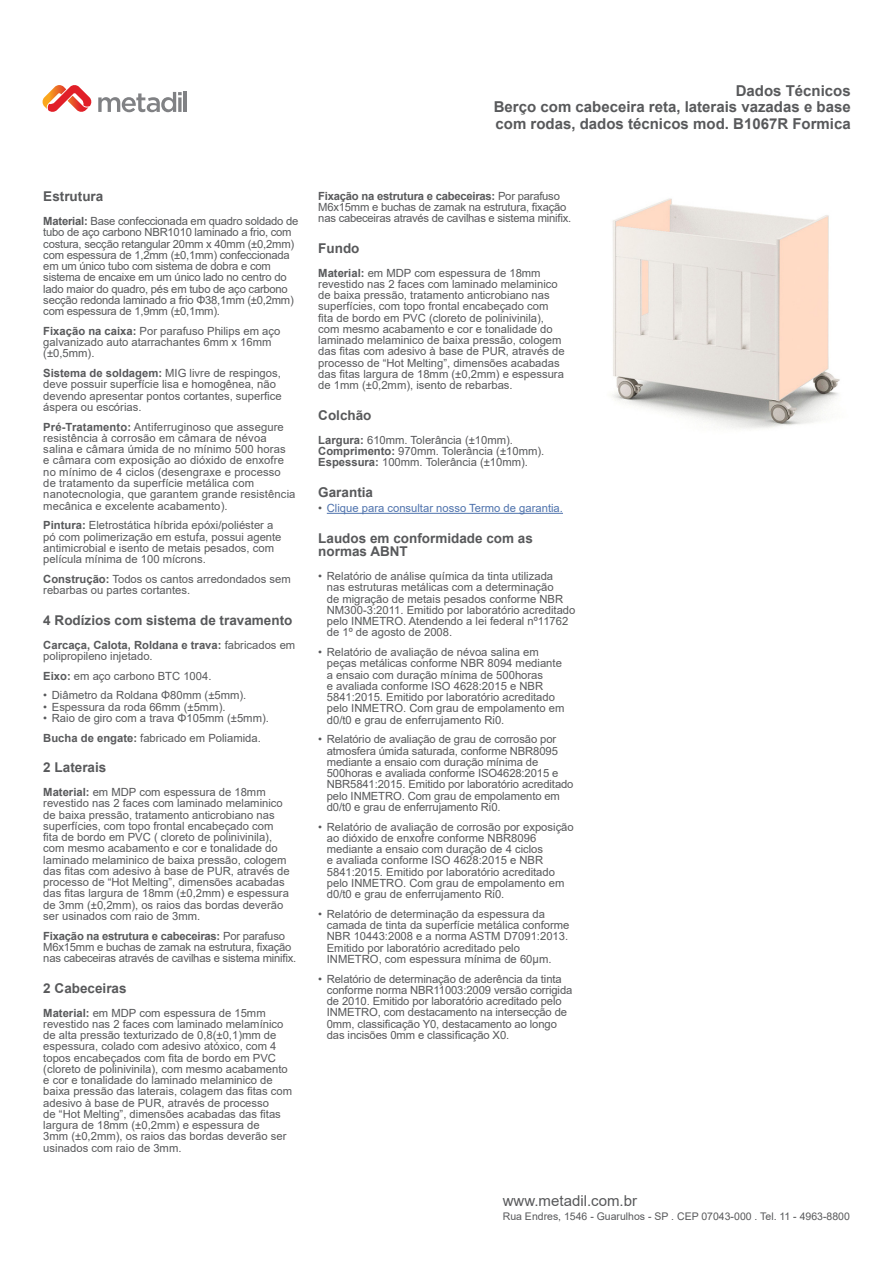
<style>
.page{position:relative;width:893px;height:1263px;background:#fff}
.page>*{position:absolute;margin:0;border:0;box-sizing:border-box;transform-origin:0 0}
.t1{font:700 15px/16.5px "Arial";color:#58595b;text-align:justify}
.t2{font:15px "Arial";color:#58595b}
.t3{font:700 13.5px/13.5px "Arial";color:#58595b}
.t4{font:11.25px/11.2px "Arial";color:#58595b}
.t5{font:11.25px/11.2px "Arial";letter-spacing:-.02em;color:#58595b}
.t6{font:11.25px "Arial";color:#4f73ad}
.t7{font:10.5px "Arial";color:#58595b}
.s1{font-weight:700}
.s2{color:#58595b}
</style>
<div class="page">
<svg style="left:98px;top:92px;width:84px;height:20px"></svg>
<svg style="left:178px;top:97px;width:4px;height:15px"></svg>
<hr style="left:184px;top:92px;width:3px;height:20px;background:#808184">
<svg style="left:42px;top:85px;width:50px;height:27px"></svg>
<img style="left:612px;top:198px;width:228px;height:231px">
<hr style="left:327px;top:513px;width:236px;height:1px;background:#4f73ad">
<h1 class="t1" style="left:494px;top:83px;width:358px;text-indent:242px">Dados Técnicos Berço com cabeceira reta, laterais vazadas e base com rodas, dados técnicos mod. B1067R Formica</h1>
<p class="t3" style="left:43px;top:190px;width:62px">Estrutura</p>
<p class="t5" style="left:43px;top:216px;width:256px"><span class="s1">Material:</span> Base confeccionada em quadro soldado de tubo de aço carbono NBR1010 laminado a frio, com costura, secção retangular 20mm x 40mm (±0,2mm) com espessura de 1,2mm (±0,1mm) confeccionada em um único tubo com sistema de dobra e com sistema de encaixe em um único lado no centro do lado maior do quadro, pés em tubo de aço carbono secção redonda laminado a frio Φ38,1mm (±0,2mm) com espessura de 1,9mm (±0,1mm).</p>
<p class="t4" style="left:43px;top:325px;width:238px"><span class="s1">Fixação na caixa:</span> Por parafuso Philips em aço galvanizado auto atarrachantes 6mm x 16mm (±0,5mm).</p>
<p class="t4" style="left:43px;top:368px;width:240px"><span class="s1">Sistema de soldagem:</span> MIG livre de respingos, deve possuir superfície lisa e homogênea, não devendo apresentar pontos cortantes, superfice áspera ou escórias.</p>
<p class="t4" style="left:43px;top:421px;width:254px"><span class="s1">Pré-Tratamento:</span> Antiferruginoso que assegure resistência à corrosão em câmara de névoa salina e câmara úmida de no mínimo 500 horas<br>e câmara com exposição ao dióxido de enxofre no mínimo de 4 ciclos (desengraxe e processo de tratamento da superfície metálica com nanotecnologia, que garantem grande resistência mecânica e excelente acabamento).</p>
<p class="t4" style="left:43px;top:520px;width:240px"><span class="s1">Pintura:</span> Eletrostática híbrida epóxi/poliéster a pó com polimerização em estufa, possui agente antimicrobial e isento de metais pesados, com película mínima de 100 mícrons.</p>
<p class="t4" style="left:43px;top:573px;width:249px"><span class="s1">Construção:</span> Todos os cantos arredondados sem rebarbas ou partes cortantes.</p>
<p class="t3" style="left:43px;top:613px;width:251px">4 Rodízios com sistema de travamento</p>
<p class="t4" style="left:43px;top:639px;width:253px"><span class="s1">Carcaça, Calota, Roldana e trava:</span> fabricados em polipropileno injetado.</p>
<p class="t4" style="left:43px;top:670px;width:170px"><span class="s1">Eixo:</span> em aço carbono BTC 1004.</p>
<p class="t4" style="left:43px;top:690px;width:205px">• Diâmetro da Roldana Φ80mm (±5mm).</p>
<p class="t4" style="left:43px;top:701px;width:184px">• Espessura da roda 66mm (±5mm).</p>
<p class="t4" style="left:43px;top:708px;width:227px;line-height:19.8px">• Raio de giro com a trava Φ105mm (±5mm).<br><span class="s1">Bucha de engate:</span> fabricado em Poliamida.</p>
<p class="t3" style="left:43px;top:761px;width:65px">2 Laterais</p>
<p class="t4" style="left:43px;top:786px;width:248px"><span class="s1">Material:</span> em MDP com espessura de 18mm revestido nas 2 faces com laminado melaminico de baixa pressão, tratamento anticrobiano nas superfícies, com topo frontal encabeçado com fita de bordo em PVC ( cloreto de polinivinila), com mesmo acabamento e cor e tonalidade do laminado melaminico de baixa pressão, cologem das fitas com adesivo à base de PUR, através de processo de “Hot Melting”, dimensões acabadas das fitas largura de 18mm (±0,2mm) e espessura de 3mm (±0,2mm), os raios das bordas deverão ser usinados com raio de 3mm.</p>
<p class="t5" style="left:43px;top:930px;width:254px"><span class="s1">Fixação na estrutura e cabeceiras:</span> Por parafuso<br>M6x15mm e buchas de zamak na estrutura, fixação nas cabeceiras através de cavilhas e sistema minifix.</p>
<p class="t3" style="left:43px;top:981px;width:85px">2 Cabeceiras</p>
<p class="t4" style="left:43px;top:1007px;width:250px"><span class="s1">Material:</span> em MDP com espessura de 15mm revestido nas 2 faces com laminado melamínico de alta pressão texturizado de 0,8(±0,1)mm de espessura, colado com adesivo atóxico, com 4 topos encabeçados com fita de bordo em PVC (cloreto de polinivinila), com mesmo acabamento e cor e tonalidade do laminado melaminico de baixa pressão das laterais, colagem das fitas com adesivo à base de PUR, através de processo<br>de “Hot Melting”, dimensões acabadas das fitas largura de 18mm (±0,2mm) e espessura de<br>3mm (±0,2mm), os raios das bordas deverão ser usinados com raio de 3mm.</p>
<p class="t5" style="left:318px;top:190px;width:254px"><span class="s1">Fixação na estrutura e cabeceiras:</span> Por parafuso<br>M6x15mm e buchas de zamak na estrutura, fixação nas cabeceiras através de cavilhas e sistema minifix.</p>
<p class="t3" style="left:318px;top:241px;width:43px">Fundo</p>
<p class="t4" style="left:318px;top:267px;width:248px"><span class="s1">Material:</span> em MDP com espessura de 18mm revestido nas 2 faces com laminado melaminico de baixa pressão, tratamento anticrobiano nas superfícies, com topo frontal encabeçado com fita de bordo em PVC (cloreto de polinivinila), com mesmo acabamento e cor e tonalidade do laminado melaminico de baixa pressão, cologem das fitas com adesivo à base de PUR, através de processo de “Hot Melting”, dimensões acabadas das fitas largura de 18mm (±0,2mm) e espessura de 1mm (±0,2mm), isento de rebarbas.</p>
<p class="t3" style="left:318px;top:408px;width:55px">Colchão</p>
<p class="t4" style="left:318px;top:434px;width:228px"><span class="s1">Largura:</span> 610mm. Tolerância (±10mm).<br><span class="s1">Comprimento:</span> 970mm. Tolerância (±10mm).<br><span class="s1">Espessura:</span> 100mm. Tolerância (±10mm).</p>
<p class="t3" style="left:318px;top:485px;width:56px">Garantia</p>
<p class="t6" style="left:318px;top:500px;width:246px"><span class="s2">•</span> Clique para consultar nosso Termo de garantia.</p>
<p class="t3" style="left:318px;top:531px;width:216px">Laudos em conformidade com as normas ABNT</p>
<p class="t4" style="left:327px;top:570px;width:250px;text-indent:-9px">• Relatório de análise química da tinta utilizada<br>nas estruturas metálicas com a determinação<br>de migração de metais pesados conforme NBR NM300-3:2011. Emitido por laboratório acreditado pelo INMETRO. Atendendo a lei federal nº11762 de 1º de agosto de 2008.</p>
<p class="t4" style="left:327px;top:646px;width:239px;text-indent:-9px">• Relatório de avaliação de névoa salina em peças metálicas conforme NBR 8094 mediante a ensaio com duração mínima de 500horas<br>e avaliada conforme ISO 4628:2015 e NBR 5841:2015. Emitido por laboratório acreditado pelo INMETRO. Com grau de empolamento em d0/t0 e grau de enferrujamento Ri0.</p>
<p class="t4" style="left:327px;top:734px;width:248px;text-indent:-9px">• Relatório de avaliação de grau de corrosão por atmosfera úmida saturada, conforme NBR8095 mediante a ensaio com duração mínima de 500horas e avaliada conforme ISO4628:2015 e NBR5841:2015. Emitido por laboratório acreditado pelo INMETRO. Com grau de empolamento em d0/t0 e grau de enferrujamento Ri0.</p>
<p class="t4" style="left:327px;top:821px;width:248px;text-indent:-9px">• Relatório de avaliação de corrosão por exposição ao dióxido de enxofre conforme NBR8096 mediante a ensaio com duração de 4 ciclos<br>e avaliada conforme ISO 4628:2015 e NBR 5841:2015. Emitido por laboratório acreditado pelo INMETRO. Com grau de empolamento em d0/t0 e grau de enferrujamento Ri0.</p>
<p class="t4" style="left:327px;top:908px;width:244px;text-indent:-9px">• Relatório de determinação da espessura da camada de tinta da superfície metálica conforme NBR 10443:2008 e a norma ASTM D7091:2013.<br>Emitido por laboratório acreditado pelo INMETRO, com espessura mínima de 60μm.</p>
<p class="t4" style="left:327px;top:973px;width:247px;text-indent:-9px">• Relatório de determinação de aderência da tinta conforme norma NBR11003:2009 versão corrigida de 2010. Emitido por laboratório acreditado pelo INMETRO, com destacamento na intersecção de 0mm, classificação Y0, destacamento ao longo das incisões 0mm e classificação X0.</p>
<h1 class="t2" style="left:503px;top:1190px;width:136px">www.metadil.com.br</h1>
<p class="t7" style="left:503px;top:1209px;width:349px">Rua Endres, 1546 - Guarulhos - SP . CEP 07043-000 . Tel. 11 - 4963-8800</p>
</div>
